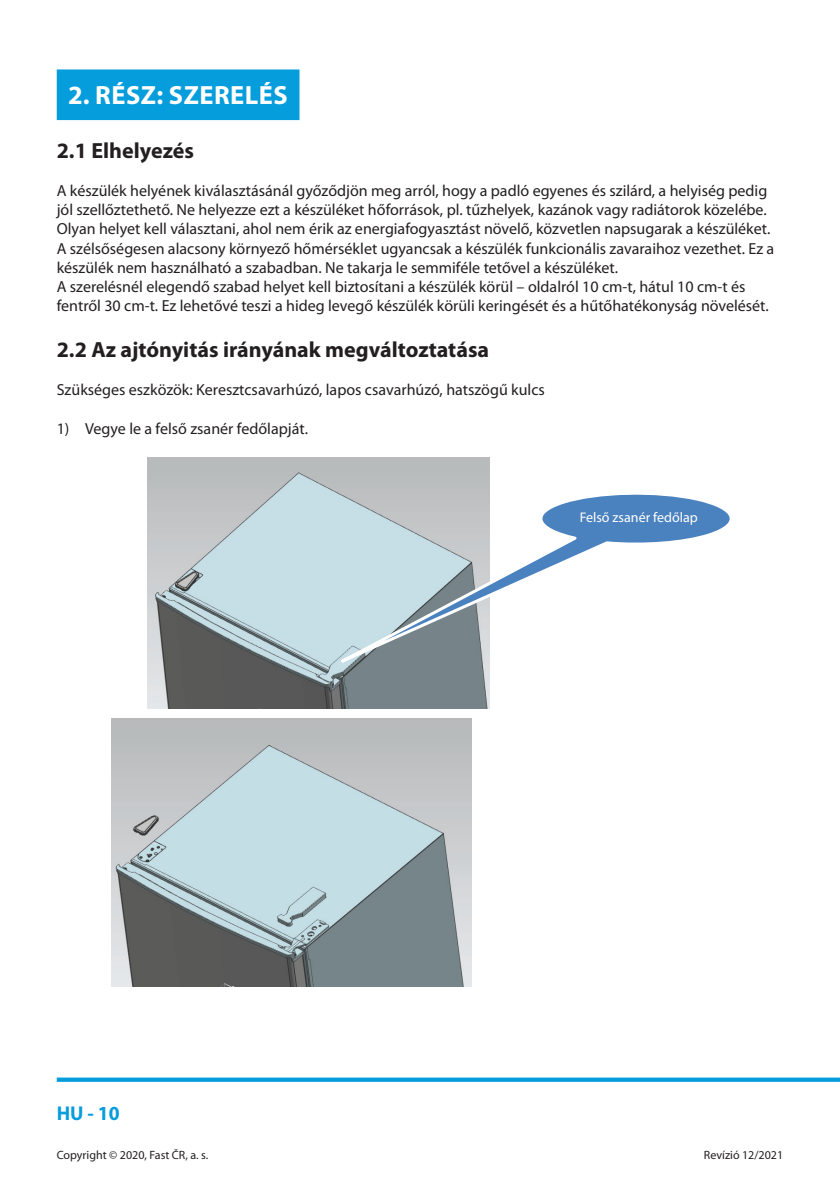
<style>
.page{position:relative;width:840px;height:1191px;background:#fff}
.page>*{position:absolute;margin:0;border:0;box-sizing:border-box;transform-origin:0 0}
.Nadpis_13_2{font:700 26.4px "Myriad Pro";letter-spacing:.02em;color:#fff}
.Podnadpis_11{font:700 22px "Myriad Pro";color:#231f20}
.t1{font:700 20px "Myriad Pro";color:#069ddc}
.Základný_8{font:16px/19.2px "Myriad Pro";color:#231f20}
.Odsadený_5_-_8{font:16px "Myriad Pro";color:#231f20}
.Základný_7{font:14px "Myriad Pro";color:#fff}
.t2{font:12px "Myriad Pro";color:#231f20}
</style>
<div class="page">
<svg style="left:57px;top:1077px;width:782px;height:4px;background:#29aae0"></svg>
<div style="left:57px;top:69px;width:242px;height:51px;background:#069ddc"></div>
<img style="left:147px;top:457px;width:342px;height:252px">
<img style="left:112px;top:718px;width:359px;height:268px">
<svg style="left:338px;top:488px;width:391px;height:177px"></svg>
<p class="Nadpis_13_2" style="left:68px;top:77px;width:221px">2. RÉSZ: SZERELÉS</p>
<p class="Podnadpis_11" style="left:57px;top:136px;width:139px">2.1 Elhelyezés</p>
<p class="Základný_8" style="left:57px;top:181px;width:711px">A készülék helyének kiválasztásánál győződjön meg arról, hogy a padló egyenes és szilárd, a helyiség pedig jól szellőztethető. Ne helyezze ezt a készüléket hőforrások, pl. tűzhelyek, kazánok vagy radiátorok közelébe.</p>
<p class="Základný_8" style="left:57px;top:219px;width:718px">Olyan helyet kell választani, ahol nem érik az energiafogyasztást növelő, közvetlen napsugarak a készüléket.<br>A szélsőségesen alacsony környező hőmérséklet ugyancsak a készülék funkcionális zavaraihoz vezethet. Ez a készülék nem használható a szabadban. Ne takarja le semmiféle tetővel a készüléket.</p>
<p class="Základný_8" style="left:57px;top:277px;width:713px">A szerelésnél elegendő szabad helyet kell biztosítani a készülék körül – oldalról 10 cm-t, hátul 10 cm-t és fentről 30 cm-t. Ez lehetővé teszi a hideg levegő készülék körüli keringését és a hűtőhatékonyság növelését.</p>
<p class="Podnadpis_11" style="left:57px;top:335px;width:433px">2.2 Az ajtónyitás irányának megváltoztatása</p>
<p class="Základný_8" style="left:57px;top:380px;width:489px">Szükséges eszközök: Keresztcsavarhúzó, lapos csavarhúzó, hatszögű kulcs</p>
<p class="Odsadený_5_-_8" style="left:57px;top:418px;width:252px">1) Vegye le a felső zsanér fedőlapját.</p>
<p class="t1" style="left:57px;top:1099px;width:64px">HU - 10</p>
<p class="Základný_7" style="left:579px;top:508px;width:120px">Felső zsanér fedőlap</p>
<p class="t2" style="left:57px;top:1147px;width:153px">Copyright © 2020, Fast ČR, a. s.</p>
<p class="t2" style="left:703px;top:1147px;width:81px">Revízió 12/2021</p>
</div>
